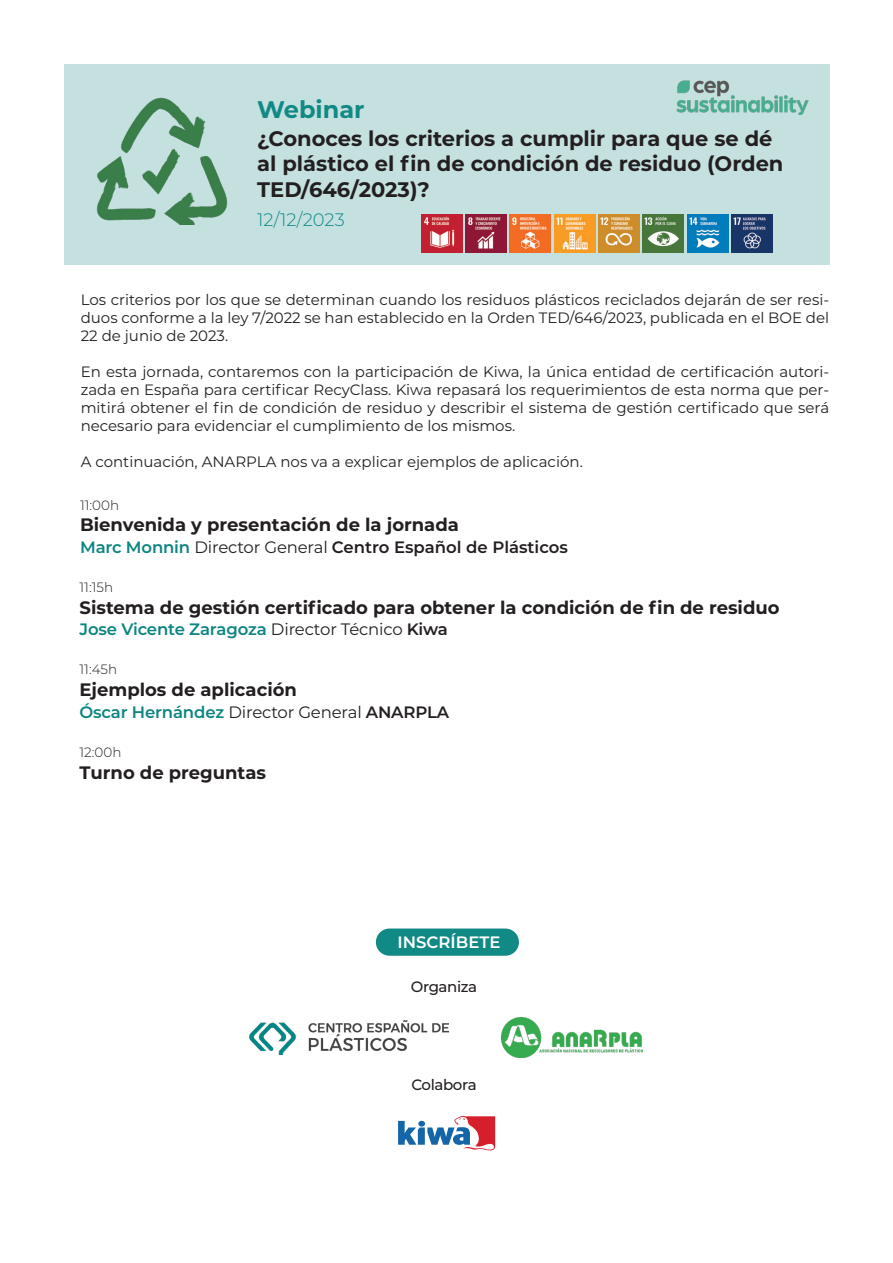
<style>
.page{position:relative;width:893px;height:1263px;background:#fff}
.page>*{position:absolute;margin:0;border:0;box-sizing:border-box;transform-origin:0 0}
.t1{font:700 24px "Montserrat";color:#118985}
.t2{font:700 21px/25.2px "Montserrat";color:#231f20}
.t3{font:700 18px "Montserrat";color:#231f20}
.t4{font:300 18px "Montserrat";color:#118985}
.t5{font:600 16.5px "Montserrat";color:#231f20}
.t6{font:600 16.5px "Montserrat";letter-spacing:-.01em;color:#0d8581}
.t7{font:16.5px "Montserrat";letter-spacing:-.01em;color:#231f20}
.t8{font:600 16.5px "Montserrat";color:#fff}
.t9{font:15px/18px "Montserrat";color:#231f20;text-align:justify}
.t10{font:500 15px "Montserrat";letter-spacing:-.025em;color:#231f20}
.t11{font:300 13.5px "Montserrat";color:#231f20}
.s1{color:#0d8581}
.s2{font-weight:400}
.s3{font-weight:400;color:#231f20}
.s4{color:#231f20}
.s5{font-weight:600;color:#0d8581}
.s6{font-weight:600}
</style>
<div class="page">
<div style="left:376px;top:928px;width:143px;height:28px;background:#118985;border-radius:14px"></div>
<svg style="left:398px;top:1116px;width:97px;height:34px"></svg>
<div style="left:64px;top:65px;width:765px;height:200px;background:#c4e1e0"></div>
<img style="left:465px;top:215px;width:41px;height:38px">
<img style="left:643px;top:215px;width:41px;height:38px">
<img style="left:421px;top:215px;width:41px;height:38px">
<img style="left:598px;top:215px;width:41px;height:38px">
<img style="left:554px;top:215px;width:41px;height:38px">
<img style="left:510px;top:215px;width:41px;height:38px">
<img style="left:96px;top:97px;width:132px;height:127px">
<img style="left:687px;top:215px;width:41px;height:38px">
<img style="left:732px;top:215px;width:40px;height:38px">
<img style="left:250px;top:1021px;width:198px;height:33px">
<img style="left:502px;top:1017px;width:140px;height:40px">
<img style="left:677px;top:81px;width:131px;height:33px">
<p class="t1" style="left:257px;top:92px;width:109px">Webinar</p>
<p class="t2" style="left:257px;top:125px;width:528px">¿Conoces los criterios a cumplir para que se dé al plástico el fin de condición de residuo (Orden<br>TED/646/2023)?</p>
<p class="t4" style="left:257px;top:208px;width:89px">12/12/2023</p>
<p class="t9" style="left:81px;top:290px;width:750px">Los criterios por los que se determinan cuando los residuos plásticos reciclados dejarán de ser resi&shy;duos conforme a la ley 7/2022 se han establecido en la Orden TED/646/2023, publicada en el BOE del 22 de junio de 2023.</p>
<p class="t9" style="left:81px;top:362px;width:750px">En esta jornada, contaremos con la participación de Kiwa, la única entidad de certificación autori&shy;zada en España para certificar RecyClass. Kiwa repasará los requerimientos de esta norma que per&shy;mitirá obtener el fin de condición de residuo y describir el sistema de gestión certificado que será necesario para evidenciar el cumplimiento de los mismos.</p>
<p class="t9" style="left:81px;top:452px;width:504px">A continuación, ANARPLA nos va a explicar ejemplos de aplicación.</p>
<p class="t11" style="left:80px;top:495px;width:41px">11:00h</p>
<p class="t3" style="left:80px;top:512px;width:380px">Bienvenida y presentación de la jornada</p>
<p class="t5" style="left:80px;top:535px;width:489px"><span class="s1">Marc Monnin</span> <span class="s2">Director General</span> Centro Español de Plásticos</p>
<p class="t11" style="left:80px;top:578px;width:35px">11:15h</p>
<p class="t3" style="left:80px;top:594px;width:702px">Sistema de gestión certificado para obtener la condición de fin de residuo</p>
<p class="t6" style="left:80px;top:618px;width:370px">Jose Vicente Zaragoza <span class="s3">Director Técnico</span> <span class="s4">Kiwa</span></p>
<p class="t11" style="left:79px;top:660px;width:39px">11:45h</p>
<p class="t3" style="left:79px;top:677px;width:219px">Ejemplos de aplicación</p>
<p class="t7" style="left:79px;top:700px;width:371px"><span class="s5">Óscar Hernández</span> Director General <span class="s6">ANARPLA</span></p>
<p class="t11" style="left:79px;top:743px;width:43px">12:00h</p>
<p class="t3" style="left:79px;top:759px;width:188px">Turno de preguntas</p>
<p class="t8" style="left:397px;top:931px;width:104px">INSCRÍBETE</p>
<p class="t10" style="left:411px;top:976px;width:68px">Organiza</p>
<p class="t10" style="left:411px;top:1074px;width:67px">Colabora</p>
</div>
